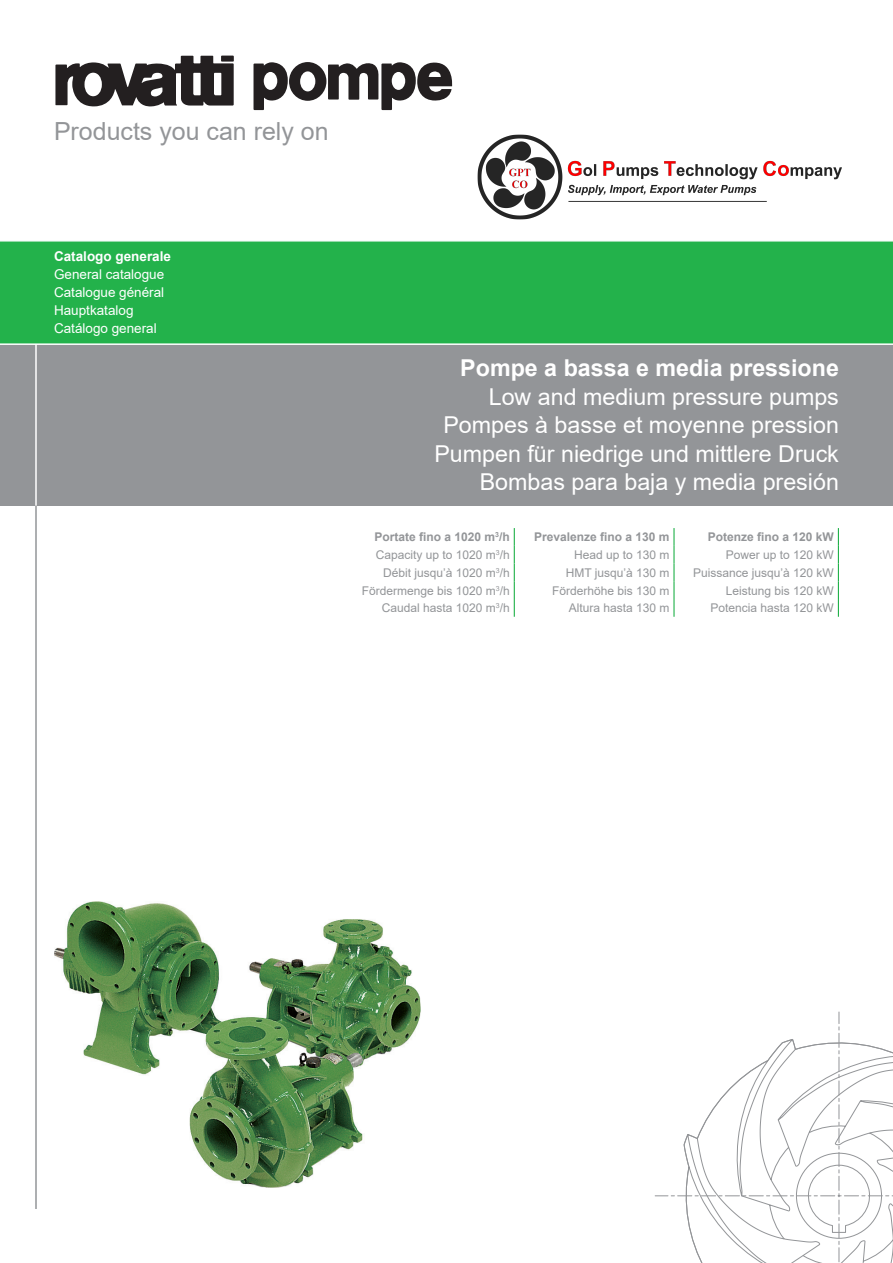
<style>
.page{position:relative;width:893px;height:1263px;background:#fff}
.page>*{position:absolute;margin:0;border:0;box-sizing:border-box;transform-origin:0 0}
.t1{font:24.9px "Arial";color:#939598}
.t2{font:23.25px/28.5px "Arial";color:#fff;text-align:right}
.t3{font:700 23.25px "Arial";color:#fff}
.t4{font:13.5px/18px "Arial";color:#fff}
.t5{font:700 13.5px "Arial";color:#fff}
.t6{font:12px "Arial";color:#939598}
.t7{font:700 12px "Arial";color:#939598}
</style>
<div class="page">
<svg style="left:514px;top:528px;width:1px;height:89px"></svg>
<svg style="left:673px;top:528px;width:2px;height:89px"></svg>
<svg style="left:838px;top:528px;width:1px;height:89px"></svg>
<svg style="left:55px;top:56px;width:398px;height:54px"></svg>
<div style="left:0;top:339px;width:893px;height:167px;background:#939598"></div>
<hr style="left:35px;top:344px;width:2px;height:358px;background:#fff">
<hr style="left:35px;top:506px;width:2px;height:703px;background:#939598">
<div style="left:0;top:241px;width:893px;height:104px;background:#23b24b"></div>
<img style="left:54px;top:902px;width:366px;height:285px">
<svg style="left:682px;top:1038px;width:211px;height:225px"></svg>
<img style="left:477px;top:134px;width:365px;height:86px">
<h1 class="t1" style="left:54px;top:115px;width:276px">Products you can rely on</h1>
<p class="t5" style="left:54px;top:246px;width:119px">Catalogo generale</p>
<p class="t4" style="left:54px;top:265px;width:112px">General catalogue<br>Catalogue général<br>Hauptkatalog<br>Catálogo general</p>
<h2 class="t3" style="left:460px;top:351px;width:380px">Pompe a bassa e media pressione</h2>
<h2 class="t2" style="left:434px;top:382px;width:406px">Low and medium pressure pumps Pompes à basse et moyenne pression Pumpen für niedrige und mittlere Druck Bombas para baja y media presión</h2>
<p class="t7" style="left:375px;top:529px;width:137px">Portate fino a 1020 m<sup>3</sup>/h</p>
<p class="t7" style="left:534px;top:529px;width:137px">Prevalenze fino a 130 m</p>
<p class="t7" style="left:708px;top:529px;width:128px">Potenze fino a 120 kW</p>
<p class="t6" style="left:376px;top:546px;width:135px">Capacity up to 1020 m<sup>3</sup>/h</p>
<p class="t6" style="left:574px;top:546px;width:97px">Head up to 130 m</p>
<p class="t6" style="left:726px;top:546px;width:110px">Power up to 120 kW</p>
<p class="t6" style="left:383px;top:564px;width:128px">Débit jusqu’à 1020 m<sup>3</sup>/h</p>
<p class="t6" style="left:566px;top:564px;width:105px">HMT jusqu’à 130 m</p>
<p class="t6" style="left:693px;top:564px;width:142px">Puissance jusqu’à 120 kW</p>
<p class="t6" style="left:362px;top:582px;width:149px">Fördermenge bis 1020 m<sup>3</sup>/h</p>
<p class="t6" style="left:552px;top:582px;width:119px">Förderhöhe bis 130 m</p>
<p class="t6" style="left:726px;top:582px;width:110px">Leistung bis 120 kW</p>
<p class="t6" style="left:382px;top:600px;width:129px">Caudal hasta 1020 m<sup>3</sup>/h</p>
<p class="t6" style="left:569px;top:600px;width:102px">Altura hasta 130 m</p>
<p class="t6" style="left:710px;top:600px;width:125px">Potencia hasta 120 kW</p>
</div>
